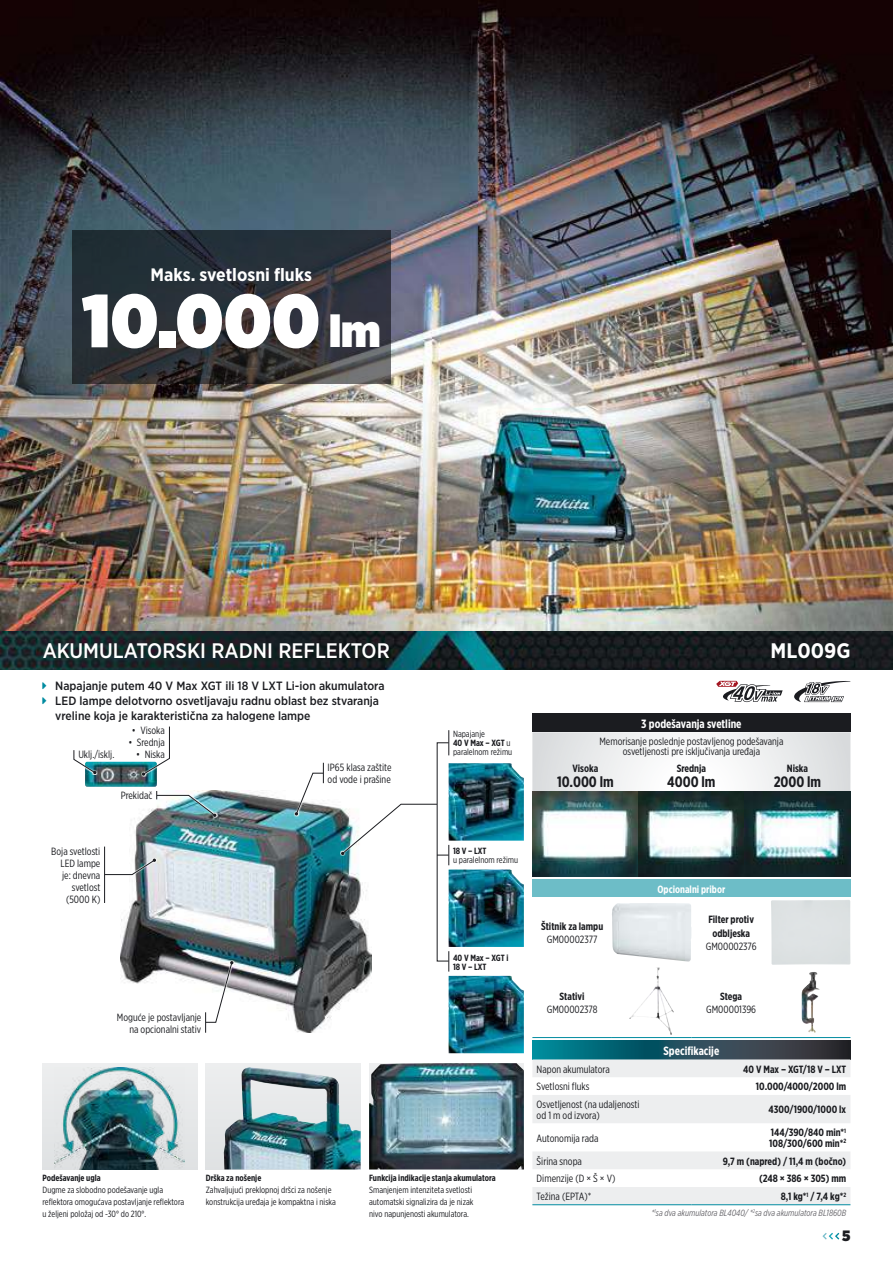
<style>
.page{position:relative;width:893px;height:1263px;background:#fff}
.page>*{position:absolute;margin:0;border:0;box-sizing:border-box;transform-origin:0 0}
.t1{font:900 75px "Gotham Narrow";color:#fff}
.t2{font:500 21px "Gotham Narrow";color:#fff}
.t3{font:700 21px "Gotham Narrow";color:#fff}
.t4{font:700 18px "Gotham Narrow";color:#fff}
.t5{font:700 15px "Gotham X Narrow";color:#1b1c20}
.t6{font:900 15px "Gotham Narrow";color:#1b1c20}
.t7{font:500 12px/15px "Gotham Narrow";color:#1b1c20}
.t8{font:700 12px "Gotham X Narrow";color:#fff}
.t9{font:10.5px/12px "Gotham X Narrow";color:#1b1c20}
.t10{font:700 10.5px/13.5px "Gotham X Narrow";color:#1b1c20;text-align:center}
.t11{font:700 10.5px "Gotham X Narrow";color:#fff}
.t12{font:9px/12px "Gotham X Narrow";color:#1b1c20}
.t13{font:700 9px/9px "Gotham X Narrow";color:#1b1c20}
.t14{font:italic 9px "Gotham X Narrow";color:#68676c}
.s1{font-size:45px}
.s2{font-weight:700}
</style>
<div class="page">
<img style="left:0;top:0;width:893px;height:631px">
<img style="left:120px;top:791px;width:251px;height:242px">
<img style="left:449px;top:763px;width:75px;height:78px">
<img style="left:449px;top:869px;width:75px;height:78px">
<img style="left:449px;top:976px;width:75px;height:77px">
<div style="left:532px;top:879px;width:318px;height:18px;background:#6dbdc7"></div>
<hr style="left:532px;top:1037px;width:80px;height:1px;background:#008ba0">
<hr style="left:612px;top:1037px;width:79px;height:1px;background:#008ba0">
<hr style="left:691px;top:1037px;width:80px;height:1px;background:#008ba0">
<hr style="left:771px;top:1037px;width:79px;height:1px;background:#008ba0">
<img style="left:612px;top:903px;width:79px;height:58px">
<div style="left:771px;top:900px;width:79px;height:65px;background:#dde2e3"></div>
<img style="left:629px;top:967px;width:45px;height:68px">
<img style="left:802px;top:972px;width:14px;height:61px">
<svg style="left:0;top:631px;width:893px;height:39px;background:#152528"></svg>
<svg style="left:716px;top:681px;width:67px;height:21px"></svg>
<div style="left:206px;top:1063px;width:155px;height:106px;background:#e7e9ea"></div>
<img style="left:224px;top:1067px;width:137px;height:102px">
<img style="left:369px;top:1063px;width:155px;height:106px">
<div style="left:43px;top:1063px;width:154px;height:106px;background:#e7e9ea"></div>
<img style="left:55px;top:1067px;width:130px;height:102px">
<svg style="left:794px;top:681px;width:56px;height:21px"></svg>
<svg style="left:532px;top:1040px;width:318px;height:19px;background:#1e5360"></svg>
<svg style="left:532px;top:1059px;width:318px;height:145px;fill:#edeeef"></svg>
<hr style="left:532px;top:1204px;width:159px;height:1px;background:#008ba0">
<hr style="left:691px;top:1204px;width:159px;height:1px;background:#008ba0">
<svg style="left:294px;top:791px;width:30px;height:25px"></svg>
<svg style="left:340px;top:803px;width:97px;height:53px"></svg>
<svg style="left:205px;top:960px;width:29px;height:63px"></svg>
<svg style="left:156px;top:858px;width:1px;height:17px"></svg>
<svg style="left:105px;top:858px;width:51px;height:17px"></svg>
<svg style="left:156px;top:794px;width:61px;height:24px"></svg>
<svg style="left:449px;top:951px;width:1px;height:20px"></svg>
<svg style="left:449px;top:730px;width:1px;height:25px"></svg>
<svg style="left:295px;top:763px;width:29px;height:52px"></svg>
<svg style="left:205px;top:961px;width:28px;height:72px"></svg>
<hr style="left:104px;top:846px;width:1px;height:57px;background:#1b1c20">
<svg style="left:156px;top:791px;width:60px;height:26px"></svg>
<div style="left:532px;top:713px;width:318px;height:19px;background:#1b1c20"></div>
<svg style="left:532px;top:732px;width:318px;height:60px"></svg>
<img style="left:532px;top:792px;width:318px;height:85px">
<img style="left:85px;top:762px;width:72px;height:25px">
<svg style="left:141px;top:761px;width:1px;height:15px"></svg>
<svg style="left:142px;top:726px;width:28px;height:50px"></svg>
<svg style="left:85px;top:774px;width:12px;height:1px"></svg>
<svg style="left:73px;top:750px;width:24px;height:24px"></svg>
<svg style="left:341px;top:804px;width:109px;height:61px"></svg>
<svg style="left:822px;top:1233px;width:17px;height:6px"></svg>
<svg style="left:72px;top:231px;width:318px;height:153px;background:#2e3238"></svg>
<h3 class="t4" style="left:151px;top:263px;width:163px">Maks. svetlosni fluks</h3>
<h1 class="t1" style="left:82px;top:270px;width:300px">10.000 <span class="s1">lm</span></h1>
<h2 class="t2" style="left:43px;top:637px;width:349px">AKUMULATORSKI RADNI REFLEKTOR</h2>
<h2 class="t3" style="left:770px;top:637px;width:81px">ML009G</h2>
<p class="t7" style="left:55px;top:678px;width:331px">Napajanje putem 40 V Max XGT ili 18 V LXT Li-ion akumulatora<br>LED lampe delotvorno osvetljavaju radnu oblast bez stvaranja vreline koja je karakteristična za halogene lampe</p>
<p class="t9" style="left:78px;top:748px;width:38px">Uklj./isklj.</p>
<p class="t9" style="left:132px;top:724px;width:34px">• Visoka</p>
<p class="t9" style="left:128px;top:736px;width:38px">• Srednja</p>
<p class="t9" style="left:136px;top:748px;width:30px">• Niska</p>
<p class="t9" style="left:51px;top:845px;width:51px;text-align:right">Boja svetlosti<br>LED lampe je: dnevna svetlost (5000 K)</p>
<p class="t9" style="left:121px;top:789px;width:33px">Prekidač</p>
<p class="t9" style="left:117px;top:1011px;width:86px;text-align:right">Moguće je postavljanje na opcionalni stativ</p>
<p class="t9" style="left:328px;top:761px;width:65px">IP65 klasa zaštite od vode i prašine</p>
<p class="t12" style="left:453px;top:729px;width:61px;line-height:9px">Napajanje<br><span class="s2">40 V Max – XGT</span> u paralelnom režimu</p>
<p class="t13" style="left:453px;top:846px;width:35px">18 V – LXT</p>
<p class="t12" style="left:453px;top:854px;width:67px">u paralelnom režimu</p>
<p class="t13" style="left:453px;top:953px;width:57px">40 V Max – XGT i<br>18 V – LXT</p>
<p class="t13" style="left:43px;top:1173px;width:60px">Podešavanje ugla</p>
<p class="t12" style="left:43px;top:1183px;width:143px">Dugme za slobodno podešavanje ugla reflektora omogućava postavljanje reflektora u željeni položaj od -30° do 210°.</p>
<p class="t13" style="left:206px;top:1173px;width:57px">Drška za nošenje</p>
<p class="t12" style="left:206px;top:1183px;width:132px">Zahvaljujući preklopnoj dršci za nošenje konstrukcija uređaja je kompaktna i niska</p>
<p class="t13" style="left:369px;top:1173px;width:128px">Funkcija indikacije stanja akumulatora</p>
<p class="t12" style="left:369px;top:1183px;width:106px">Smanjenjem intenziteta svetlosti automatski signalizira da je nizak nivo napunjenosti akumulatora.</p>
<p class="t8" style="left:641px;top:716px;width:102px">3 podešavanja svetline</p>
<p class="t9" style="left:599px;top:736px;width:186px;line-height:10.5px;text-align:center">Memorisanje poslednje postavljenog podešavanja osvetljenosti pre isključivanja uređaja</p>
<p class="t10" style="left:573px;top:762px;width:27px">Visoka</p>
<h3 class="t5" style="left:557px;top:773px;width:58px">10.000 lm</h3>
<p class="t10" style="left:677px;top:762px;width:31px">Srednja</p>
<h3 class="t5" style="left:667px;top:773px;width:50px">4000 lm</h3>
<p class="t10" style="left:787px;top:762px;width:23px">Niska</p>
<h3 class="t5" style="left:774px;top:773px;width:49px">2000 lm</h3>
<p class="t11" style="left:657px;top:882px;width:69px">Opcionalni pribor</p>
<p class="t10" style="left:541px;top:919px;width:64px">Štitnik za lampu</p>
<p class="t9" style="left:547px;top:933px;width:52px">GM00002377</p>
<p class="t10" style="left:708px;top:912px;width:47px">Filter protiv odbljeska</p>
<p class="t9" style="left:706px;top:940px;width:52px">GM00002376</p>
<p class="t10" style="left:560px;top:989px;width:27px">Stativi</p>
<p class="t9" style="left:547px;top:1003px;width:52px">GM00002378</p>
<p class="t10" style="left:720px;top:989px;width:24px">Stega</p>
<p class="t9" style="left:706px;top:1003px;width:52px">GM00001396</p>
<p class="t8" style="left:663px;top:1043px;width:57px">Specifikacije</p>
<p class="t9" style="left:537px;top:1063px;width:75px">Napon akumulatora</p>
<p class="t10" style="left:743px;top:1062px;width:104px">40 V Max – XGT/18 V – LXT</p>
<p class="t9" style="left:537px;top:1080px;width:54px">Svetlosni fluks</p>
<p class="t10" style="left:756px;top:1080px;width:92px">10.000/4000/2000 lm</p>
<p class="t9" style="left:537px;top:1099px;width:104px;line-height:10.5px">Osvetljenost (na udaljenosti od 1 m od izvora)</p>
<p class="t10" style="left:768px;top:1103px;width:79px">4300/1900/1000 lx</p>
<p class="t9" style="left:537px;top:1132px;width:63px">Autonomija rada</p>
<p class="t10" style="left:769px;top:1127px;width:79px;line-height:10.5px;text-align:left">144/390/840 min*<sup>1<br></sup>108/300/600 min*<sup>2</sup></p>
<p class="t9" style="left:537px;top:1155px;width:47px">Širina snopa</p>
<p class="t10" style="left:723px;top:1154px;width:125px">9,7 m (napred) / 11,4 m (bočno)</p>
<p class="t9" style="left:537px;top:1172px;width:80px">Dimenzije (D × Š × V)</p>
<p class="t10" style="left:759px;top:1172px;width:89px">(248 × 386 × 305) mm</p>
<p class="t9" style="left:537px;top:1190px;width:56px">Težina (EPTA)*</p>
<p class="t10" style="left:781px;top:1189px;width:67px">8,1 kg*<sup>1</sup> / 7,4 kg*<sup>2</sup></p>
<p class="t14" style="left:651px;top:1208px;width:196px">*<sup>1</sup>sa dva akumulatora BL4040/ *<sup>2</sup>sa dva akumulatora BL1860B</p>
<h3 class="t6" style="left:842px;top:1225px;width:10px">5</h3>
</div>
